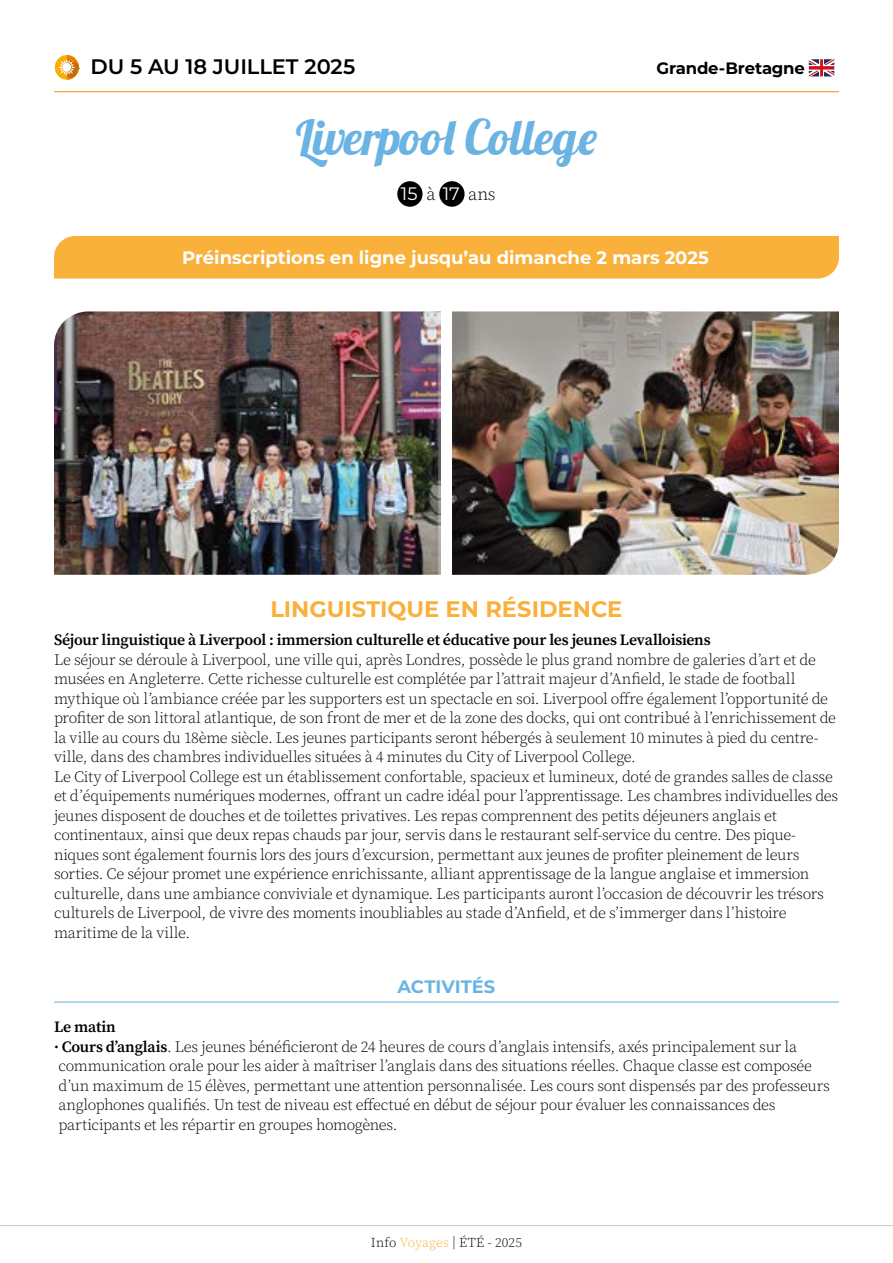
<style>
.page{position:relative;width:893px;height:1263px;background:#fff}
.page>*{position:absolute;margin:0;border:0;box-sizing:border-box;transform-origin:0 0}
.t1{font:48px "Lobster";letter-spacing:-.005em;color:#6ab3e3}
.t2{font:700 22.5px "Montserrat";color:#f9b13c}
.t3{font:600 21px "Montserrat";letter-spacing:-.005em;color:#000}
.t4{font:700 18px "Montserrat";color:#fff}
.t5{font:700 18px "Montserrat";color:#6ab3e3}
.t6{font:18px "Montserrat";color:#fff}
.t7{font:700 16.5px "Montserrat";letter-spacing:-.015em;color:#000}
.t8{font:300 15.75px/19.5px "Source Serif 4";letter-spacing:-.02em;color:#000}
.t9{font:600 15.75px "Source Serif 4";letter-spacing:-.015em;color:#000}
.t10{font:300 13.5px "Source Serif 4";letter-spacing:.015em;color:#000}
.s1{font-family:"Source Serif 4";font-weight:300;color:#000}
.s2{font-weight:600}
.s3{color:#f9b13c}
</style>
<div class="page">
<hr style="left:0;top:1225px;width:893px;height:1px;background:#c6c6c6">
<hr style="left:54px;top:1002px;width:785px;height:1px;background:#6ab3e3">
<hr style="left:54px;top:91px;width:785px;height:1px;background:#f19000">
<svg style="left:809px;top:59px;width:25px;height:17px"></svg>
<div style="left:397px;top:181px;width:26px;height:26px;background:#000;border-radius:50%"></div>
<div style="left:439px;top:181px;width:26px;height:26px;background:#000;border-radius:50%"></div>
<img style="left:452px;top:311px;width:387px;height:264px">
<img style="left:54px;top:311px;width:387px;height:264px">
<div style="left:54px;top:236px;width:785px;height:43px;background:#f9b13c"></div>
<div style="left:55px;top:55px;width:24px;height:24px;background:#f8ad07;border-radius:50%"></div>
<svg style="left:58px;top:55px;width:22px;height:24px"></svg>
<h3 class="t3" style="left:90px;top:52px;width:267px">DU 5 AU 18 JUILLET 2025</h3>
<p class="t7" style="left:656px;top:57px;width:150px">Grande-Bretagne</p>
<h1 class="t1" style="left:296px;top:107px;width:303px">Liverpool College</h1>
<p class="t6" style="left:401px;top:181px;width:96px">15 <span class="s1">à</span> 17 <span class="s1">ans</span></p>
<p class="t4" style="left:182px;top:244px;width:528px">Préinscriptions en ligne jusqu’au dimanche 2 mars 2025</p>
<h2 class="t2" style="left:271px;top:593px;width:353px">LINGUISTIQUE EN RÉSIDENCE</h2>
<p class="t9" style="left:54px;top:629px;width:658px">Séjour linguistique à Liverpool : immersion culturelle et éducative pour les jeunes Levalloisiens</p>
<p class="t8" style="left:54px;top:650px;width:786px">Le séjour se déroule à Liverpool, une ville qui, après Londres, possède le plus grand nombre de galeries d’art et de musées en Angleterre. Cette richesse culturelle est complétée par l’attrait majeur d’Anfield, le stade de football mythique où l’ambiance créée par les supporters est un spectacle en soi. Liverpool offre également l’opportunité de profiter de son littoral atlantique, de son front de mer et de la zone des docks, qui ont contribué à l’enrichissement de la ville au cours du 18ème siècle. Les jeunes participants seront hébergés à seulement 10 minutes à pied du centre&shy;ville, dans des chambres individuelles situées à 4 minutes du City of Liverpool College.<br>Le City of Liverpool College est un établissement confortable, spacieux et lumineux, doté de grandes salles de classe et d’équipements numériques modernes, offrant un cadre idéal pour l’apprentissage. Les chambres individuelles des jeunes disposent de douches et de toilettes privatives. Les repas comprennent des petits déjeuners anglais et continentaux, ainsi que deux repas chauds par jour, servis dans le restaurant self-service du centre. Des pique&shy;niques sont également fournis lors des jours d’excursion, permettant aux jeunes de profiter pleinement de leurs sorties. Ce séjour promet une expérience enrichissante, alliant apprentissage de la langue anglaise et immersion culturelle, dans une ambiance conviviale et dynamique. Les participants auront l’occasion de découvrir les trésors culturels de Liverpool, de vivre des moments inoubliables au stade d’Anfield, et de s’immerger dans l’histoire maritime de la ville.</p>
<p class="t5" style="left:398px;top:974px;width:99px">ACTIVITÉS</p>
<p class="t9" style="left:54px;top:1016px;width:63px">Le matin</p>
<p class="t8" style="left:54px;top:1037px;width:777px">• <span class="s2">Cours d’anglais</span>. Les jeunes bénéficieront de 24 heures de cours d’anglais intensifs, axés principalement sur la communication orale pour les aider à maîtriser l’anglais dans des situations réelles. Chaque classe est composée d’un maximum de 15 élèves, permettant une attention personnalisée. Les cours sont dispensés par des professeurs anglophones qualifiés. Un test de niveau est effectué en début de séjour pour évaluer les connaissances des participants et les répartir en groupes homogènes.</p>
<p class="t10" style="left:371px;top:1234px;width:153px">Info <span class="s3">Voyages</span> | ÉTÉ - 2025</p>
</div>
